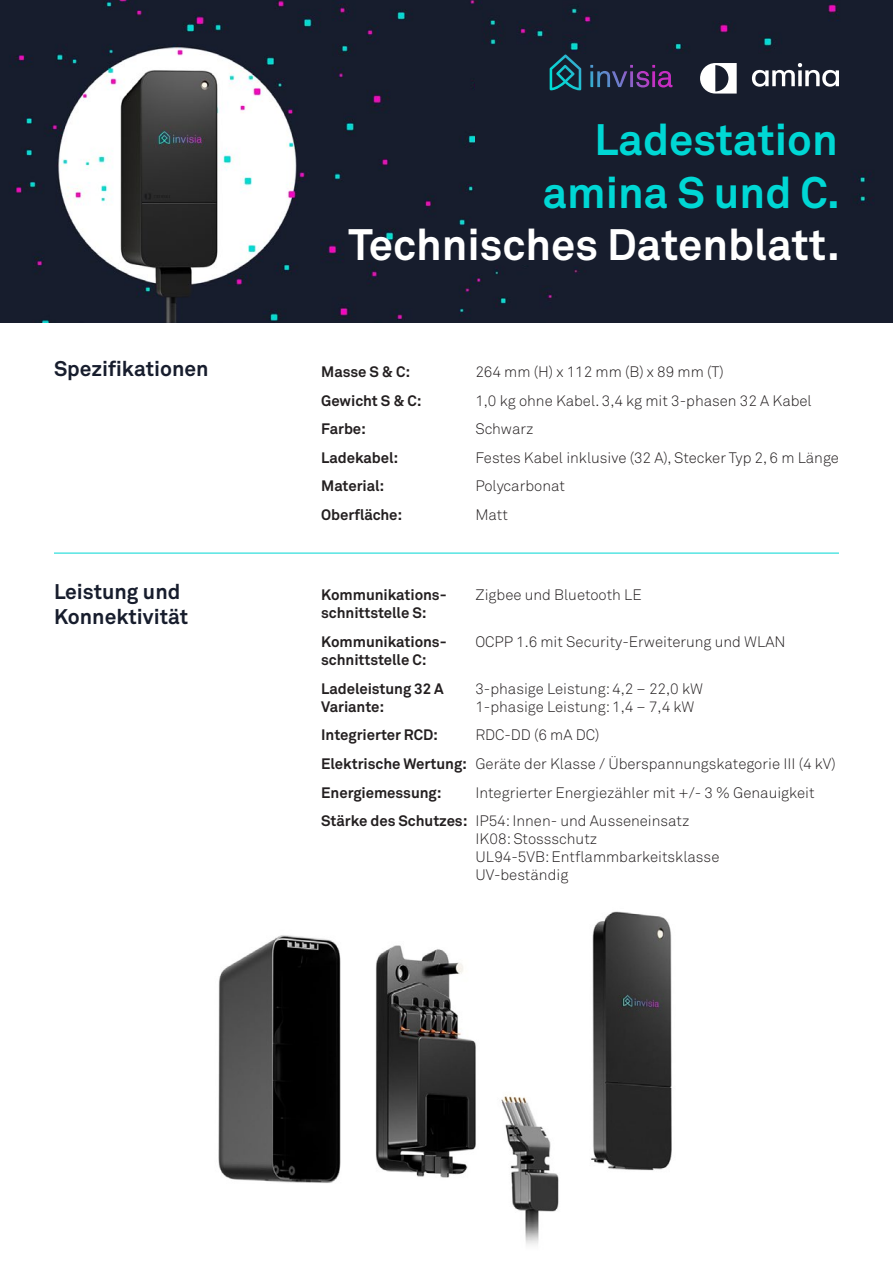
<style>
.page{position:relative;width:893px;height:1263px;background:#fff}
.page>*{position:absolute;margin:0;border:0;box-sizing:border-box;transform-origin:0 0}
.t1{font:700 43.5px/52.2px "Akkurat Std";color:#00d7d4;text-align:right}
.t2{font:700 43.5px "Akkurat Std";color:#fff}
.t3{font:700 21px/25.2px "Akkurat Std";color:#171d2d}
.t4{font:300 15px/28.7px "Akkurat Std";color:#231f20}
.t5{font:700 15px/28.7px "Akkurat Std";letter-spacing:-.005em;color:#231f20}
</style>
<div class="page">
<img style="left:218px;top:911px;width:454px;height:334px">
<img style="left:0;top:0;width:893px;height:322px">
<div style="left:475px;top:54px;width:367px;height:211px;background:#171d2d"></div>
<svg style="left:550px;top:55px;width:122px;height:35px"></svg>
<svg style="left:752px;top:63px;width:87px;height:24px"></svg>
<svg style="left:700px;top:63px;width:37px;height:31px"></svg>
<hr style="left:54px;top:553px;width:785px;height:1px;background:#00d7d4">
<h2 class="t3" style="left:54px;top:355px;width:156px">Spezifikationen</h2>
<h1 class="t1" style="left:543px;top:114px;width:299px">Ladestation amina S und C.</h1>
<h1 class="t2" style="left:348px;top:218px;width:493px">Technisches Datenblatt.</h1>
<p class="t5" style="left:321px;top:357px;width:102px">Masse S &amp; C:<br>Gewicht S &amp; C:<br>Farbe:<br>Ladekabel:<br>Material:<br>Oberfläche:</p>
<p class="t4" style="left:475px;top:357px;width:365px">264 mm (H) x 112 mm (B) x 89 mm (T)<br>1,0 kg ohne Kabel. 3,4 kg mit 3-phasen 32 A Kabel<br>Schwarz<br>Festes Kabel inklusive (32 A), Stecker Typ 2, 6 m Länge<br>Polycarbonat<br>Matt</p>
<h2 class="t3" style="left:54px;top:579px;width:136px">Leistung und<br>Konnektivität</h2>
<p class="t5" style="left:321px;top:586px;width:127px;line-height:18px">Kommunikations&shy;schnittstelle S:</p>
<p class="t5" style="left:321px;top:633px;width:127px;line-height:18px">Kommunikations&shy;schnittstelle C:</p>
<p class="t5" style="left:321px;top:679px;width:124px;line-height:18px">Ladeleistung 32 A<br>Variante:</p>
<p class="t5" style="left:321px;top:721px;width:148px">Integrierter RCD:<br>Elektrische Wertung:<br>Energiemessung:<br>Stärke des Schutzes:</p>
<p class="t4" style="left:475px;top:581px;width:168px">Zigbee und Bluetooth LE</p>
<p class="t4" style="left:475px;top:627px;width:312px">OCPP 1.6 mit Security-Erweiterung und WLAN</p>
<p class="t4" style="left:475px;top:679px;width:229px;line-height:18px">3-phasige Leistung: 4,2 – 22,0 kW<br>1-phasige Leistung: 1,4 – 7,4 kW</p>
<p class="t4" style="left:475px;top:721px;width:362px">RDC-DD (6 mA DC)<br>Geräte der Klasse / Überspannungskategorie III (4 kV)<br>Integrierter Energiezähler mit +/- 3 % Genauigkeit IP54: Innen- und Ausseneinsatz</p>
<p class="t4" style="left:475px;top:830px;width:245px;line-height:18px">IK08: Stossschutz<br>UL94-5VB: Entflammbarkeitsklasse<br>UV-beständig</p>
</div>
